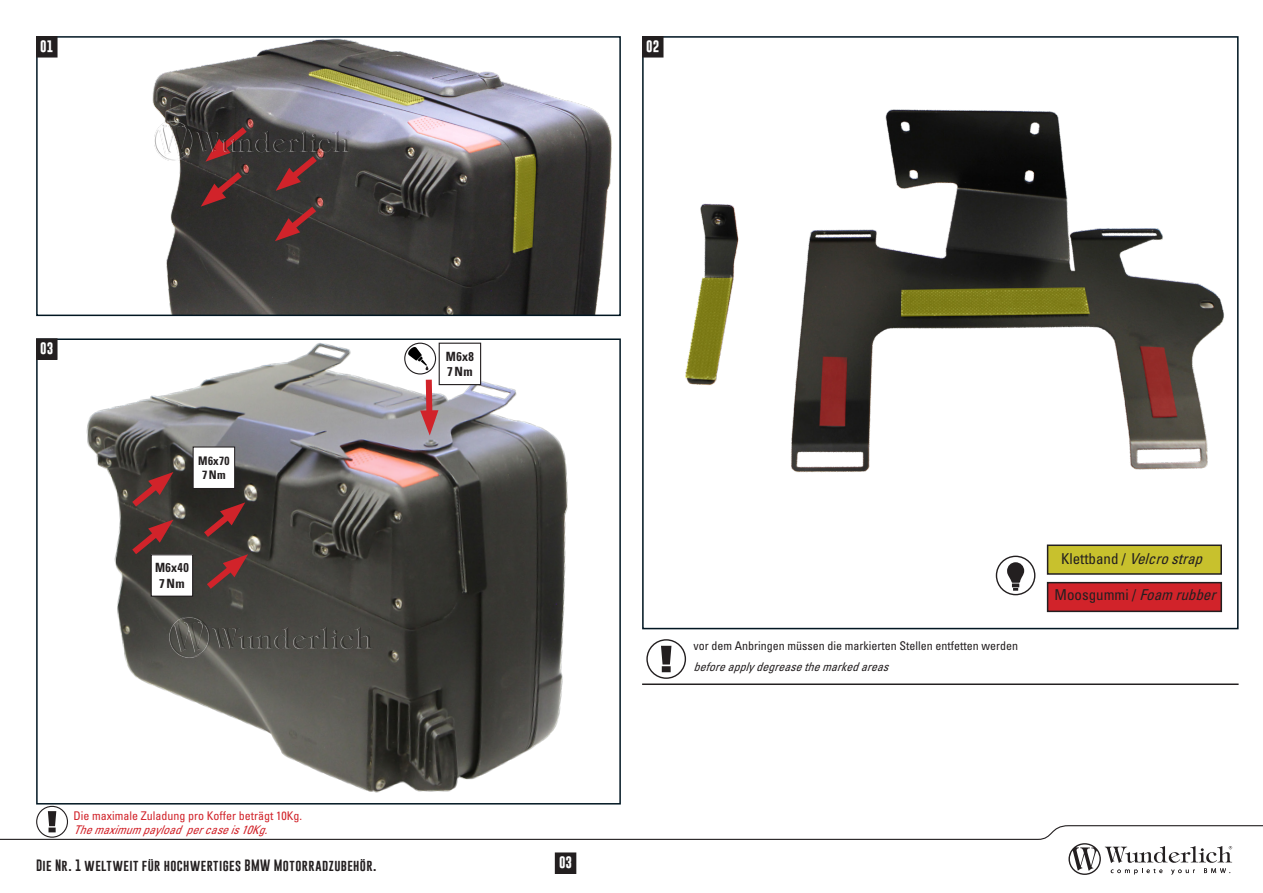
<style>
.page{position:relative;width:1263px;height:893px;background:#fff}
.page>*{position:absolute;margin:0;border:0;box-sizing:border-box;transform-origin:0 0}
.BU{font:italic condensed 15px "Univers LT Std";color:#231f20}
.BU-2{font:condensed 15px "Univers LT Std";color:#231f20}
.t1{font:700 condensed 12.75px "Univers LT Std";letter-spacing:.04em;color:#231f20;scale:.95 1}
.t2{font:700 condensed 12.75px "Univers LT Std";letter-spacing:.04em;color:#231f20}
.BU-3{font:condensed 12px "Univers LT Std";color:#231f20}
.t3{font:12px "Gobold";letter-spacing:.035em;color:#231f20}
.t4{font:condensed 12px "Univers LT Std";color:#d1232a}
.BU-4{font:italic condensed 12px "Univers LT Std";color:#231f20}
.t5{font:italic condensed 12px "Univers LT Std";color:#d1232a}
.t6{font:700 12px "Gobold";color:#fff}
.t7{font:700 condensed 11.85px "Univers LT Std";letter-spacing:.035em;color:#231f20;scale:.95 1}
.t8{font:700 condensed 11.85px "Univers LT Std";letter-spacing:.035em;color:#231f20}
.s1{font-style:normal}
.s2{font-style:italic}
</style>
<div class="page">
<img style="left:39px;top:39px;width:573px;height:274px">
<div style="left:36px;top:36px;width:585px;height:280px;border:2px solid #011622"></div>
<img style="left:57px;top:341px;width:511px;height:452px">
<div style="left:36px;top:338px;width:585px;height:466px;border:2px solid #011622"></div>
<img style="left:645px;top:39px;width:579px;height:434px">
<svg style="left:126px;top:520px;width:47px;height:40px"></svg>
<svg style="left:198px;top:502px;width:47px;height:41px"></svg>
<svg style="left:126px;top:472px;width:47px;height:41px"></svg>
<svg style="left:200px;top:554px;width:48px;height:41px"></svg>
<div style="left:151px;top:555px;width:42px;height:41px;background:#fff"></div>
<div style="left:151px;top:554px;width:42px;height:43px;border:1px solid #231f20"></div>
<div style="left:193px;top:447px;width:42px;height:41px;background:#fff"></div>
<div style="left:193px;top:446px;width:42px;height:43px;border:1px solid #231f20"></div>
<svg style="left:201px;top:160px;width:52px;height:47px"></svg>
<svg style="left:276px;top:160px;width:47px;height:31px"></svg>
<svg style="left:275px;top:201px;width:48px;height:40px"></svg>
<div style="left:1047px;top:583px;width:174px;height:28px;background:#d1232a"></div>
<div style="left:1047px;top:582px;width:175px;height:30px;border:2px solid #231f20"></div>
<div style="left:1047px;top:545px;width:174px;height:29px;background:#c8c12d"></div>
<div style="left:1047px;top:544px;width:175px;height:31px;border:2px solid #231f20"></div>
<svg style="left:405px;top:343px;width:30px;height:31px"></svg>
<div style="left:404px;top:343px;width:32px;height:31px;border:1px solid #231f20;border-radius:50%"></div>
<svg style="left:407px;top:346px;width:31px;height:89px"></svg>
<svg style="left:996px;top:556px;width:39px;height:39px"></svg>
<div style="left:996px;top:556px;width:39px;height:39px;border:1px solid #231f20;border-radius:50%"></div>
<svg style="left:1007px;top:562px;width:17px;height:29px"></svg>
<div style="left:646px;top:639px;width:40px;height:40px;border:1px solid #231f20;border-radius:50%"></div>
<svg style="left:661px;top:646px;width:10px;height:26px"></svg>
<hr style="left:642px;top:683px;width:596px;height:2px;background:#231f20">
<img style="left:155px;top:121px;width:198px;height:39px">
<div style="left:37px;top:37px;width:20px;height:20px;background:#231f20"></div>
<div style="left:36px;top:36px;width:21px;height:21px;border:1px solid #231f20"></div>
<div style="left:37px;top:339px;width:20px;height:20px;background:#231f20"></div>
<div style="left:36px;top:338px;width:21px;height:22px;border:1px solid #231f20"></div>
<img style="left:170px;top:616px;width:206px;height:41px">
<div style="left:439px;top:343px;width:42px;height:42px;background:#fff"></div>
<div style="left:439px;top:343px;width:42px;height:42px;border:1px solid #231f20"></div>
<div style="left:642px;top:37px;width:21px;height:20px;background:#231f20"></div>
<div style="left:642px;top:36px;width:21px;height:21px;border:1px solid #231f20"></div>
<svg style="left:37px;top:806px;width:30px;height:31px"></svg>
<div style="left:36px;top:806px;width:32px;height:32px;border:1px solid #231f20;border-radius:50%"></div>
<svg style="left:0;top:811px;width:1263px;height:64px"></svg>
<p class="t6" style="left:40px;top:38px;width:15px">01</p>
<p class="t6" style="left:646px;top:38px;width:15px">02</p>
<p class="t6" style="left:40px;top:341px;width:15px">03</p>
<p class="t7" style="left:198px;top:453px;width:35px">M6x70</p>
<p class="t8" style="left:202px;top:468px;width:25px">7Nm</p>
<p class="t1" style="left:155px;top:560px;width:37px">M6x40</p>
<p class="t2" style="left:159px;top:575px;width:27px">7Nm</p>
<p class="t1" style="left:446px;top:348px;width:31px">M6x8</p>
<p class="t2" style="left:447px;top:364px;width:27px">7Nm</p>
<p class="t4" style="left:73px;top:808px;width:230px">Die maximale Zuladung pro Koffer beträgt 10Kg.</p>
<p class="t5" style="left:73px;top:822px;width:198px">The maximum payload per case is 10Kg.</p>
<p class="t3" style="left:36px;top:858px;width:342px">Die Nr. 1 weltweit für hochwertiges BMW Motorradzubehör.</p>
<p class="t6" style="left:559px;top:855px;width:15px">03</p>
<p class="BU-3" style="left:693px;top:638px;width:326px">vor dem Anbringen müssen die markierten Stellen entfetten werden</p>
<p class="BU-4" style="left:693px;top:659px;width:201px">beforeapplydegreasethemarkedareas</p>
<p class="BU" style="left:1061px;top:549px;width:148px"><span class="s1">K l e tt b a n d /</span> Velcrostrap</p>
<p class="BU-2" style="left:1055px;top:585px;width:167px">M o o s g u m m i / <span class="s2">Foam rubber</span></p>
</div>
